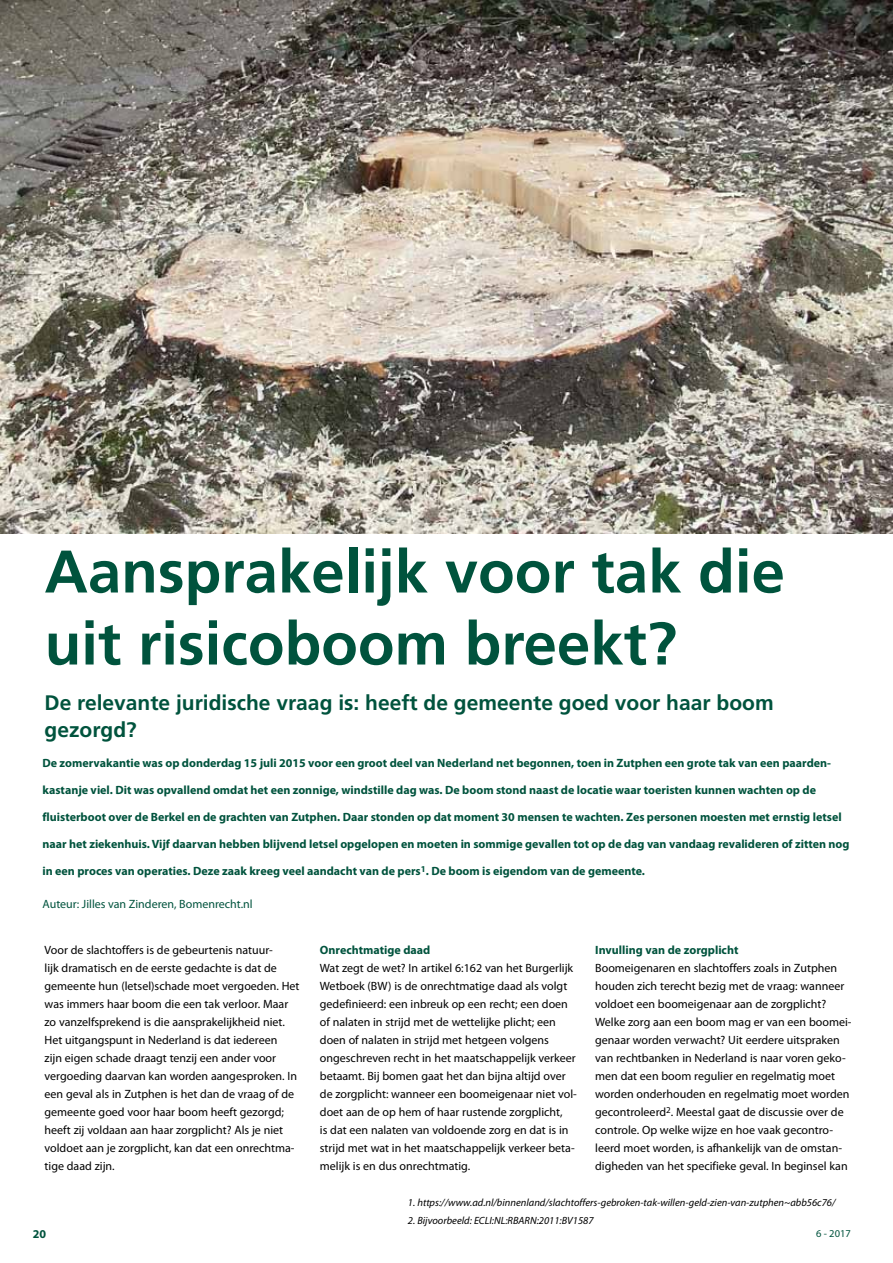
<style>
.page{position:relative;width:893px;height:1263px;background:#fff}
.page>*{position:absolute;margin:0;border:0;box-sizing:border-box;transform-origin:0 0}
.t1{font:700 60px/72px "Frutiger";color:#00533d}
.t2{font:700 21px/27px "Frutiger";color:#00533d}
.t3{font:12px/18px "Myriad Pro";color:#000}
.t4{font:700 12px "Myriad Pro";color:#00533d}
.t5{font:12px "Myriad Pro";color:#00533d}
.t6{font:italic 10.5px "Myriad Pro";color:#000}
.t7{font:10.5px "Myriad Pro";color:#00533d}
</style>
<div class="page">
<img style="left:0;top:0;width:893px;height:534px">
<h1 class="t1" style="left:45px;top:535px;width:742px">Aansprakelijk voor tak die uit risicoboom breekt?</h1>
<h2 class="t2" style="left:45px;top:688px;width:731px">De relevante juridische vraag is: heeft de gemeente goed voor haar boom gezorgd?</h2>
<p class="t4" style="left:43px;top:755px;width:790px">De zomervakantie was op donderdag 15 juli 2015 voor een groot deel van Nederland net begonnen, toen in Zutphen een grote tak van een paarden-</p>
<p class="t4" style="left:43px;top:782px;width:775px">kastanje viel. Dit was opvallend omdat het een zonnige, windstille dag was. De boom stond naast de locatie waar toeristen kunnen wachten op de</p>
<p class="t4" style="left:43px;top:809px;width:801px">fluisterboot over de Berkel en de grachten van Zutphen. Daar stonden op dat moment 30 mensen te wachten. Zes personen moesten met ernstig letsel</p>
<p class="t4" style="left:43px;top:836px;width:809px">naar het ziekenhuis. Vijf daarvan hebben blijvend letsel opgelopen en moeten in sommige gevallen tot op de dag van vandaag revalideren of zitten nog</p>
<p class="t4" style="left:43px;top:863px;width:604px">in een proces van operaties. Deze zaak kreeg veel aandacht van de pers<sup>1</sup>. De boom is eigendom van de gemeente.</p>
<p class="t5" style="left:43px;top:896px;width:212px">Auteur: Jilles van Zinderen, Bomenrecht.nl</p>
<p class="t3" style="left:45px;top:941px;width:256px">Voor de slachtoffers is de gebeurtenis natuur-<br>lijk dramatisch en de eerste gedachte is dat de gemeente hun (letsel)schade moet vergoeden. Het was immers haar boom die een tak verloor. Maar zo vanzelfsprekend is die aansprakelijkheid niet.<br>Het uitgangspunt in Nederland is dat iedereen<br>zijn eigen schade draagt tenzij een ander voor vergoeding daarvan kan worden aangesproken. In een geval als in Zutphen is het dan de vraag of de gemeente goed voor haar boom heeft gezorgd; heeft zij voldaan aan haar zorgplicht? Als je niet voldoet aan je zorgplicht, kan dat een onrechtma&shy;tige daad zijn.</p>
<p class="t4" style="left:320px;top:942px;width:112px">Onrechtmatige daad</p>
<p class="t4" style="left:595px;top:942px;width:145px">Invulling van de zorgplicht</p>
<p class="t3" style="left:595px;top:959px;width:258px">Boomeigenaren en slachtoffers zoals in Zutphen houden zich terecht bezig met de vraag: wanneer voldoet een boomeigenaar aan de zorgplicht?<br>Welke zorg aan een boom mag er van een boomei&shy;genaar worden verwacht? Uit eerdere uitspraken van rechtbanken in Nederland is naar voren geko&shy;men dat een boom regulier en regelmatig moet worden onderhouden en regelmatig moet worden gecontroleerd<sup>2</sup>. Meestal gaat de discussie over de controle. Op welke wijze en hoe vaak gecontro&shy;leerd moet worden, is afhankelijk van de omstan&shy;digheden van het specifieke geval. In beginsel kan</p>
<p class="t6" style="left:408px;top:1196px;width:429px">1. https://www.ad.nl/binnenland/slachtoffers-gebroken-tak-willen-geld-zien-van-zutphen~abb56c76/</p>
<p class="t6" style="left:408px;top:1214px;width:187px">2. Bijvoorbeeld: ECLI:NL:RBARN:2011:BV1587</p>
<p class="t3" style="left:320px;top:959px;width:259px">Wat zegt de wet? In artikel 6:162 van het Burgerlijk Wetboek (BW) is de onrechtmatige daad als volgt gedefinieerd: een inbreuk op een recht; een doen of nalaten in strijd met de wettelijke plicht; een doen of nalaten in strijd met hetgeen volgens ongeschreven recht in het maatschappelijk verkeer betaamt. Bij bomen gaat het dan bijna altijd over de zorgplicht: wanneer een boomeigenaar niet vol&shy;doet aan de op hem of haar rustende zorgplicht,<br>is dat een nalaten van voldoende zorg en dat is in strijd met wat in het maatschappelijk verkeer beta&shy;melijk is en dus onrechtmatig.</p>
<p class="t4" style="left:33px;top:1226px;width:15px">20</p>
<p class="t7" style="left:816px;top:1227px;width:36px">6 - 2017</p>
</div>
